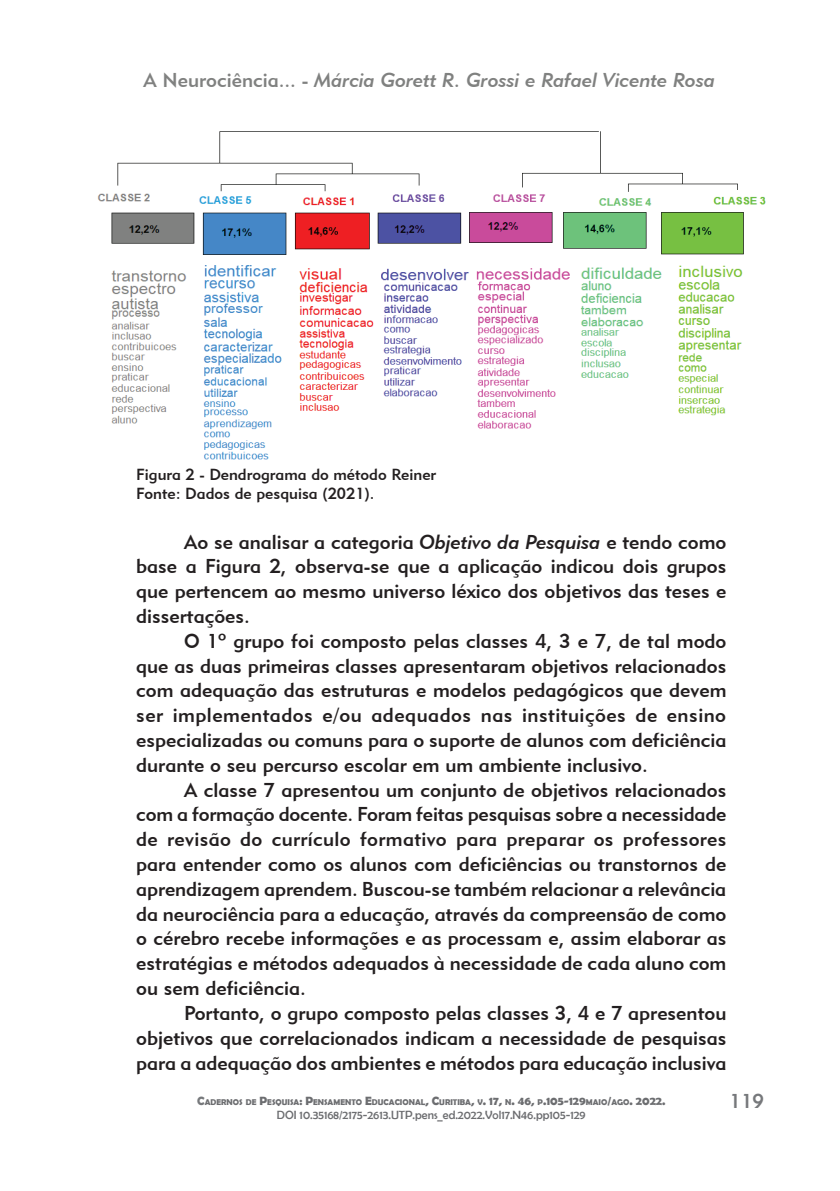
<style>
.page{position:relative;width:840px;height:1191px;background:#fff}
.page>*{position:absolute;margin:0;border:0;box-sizing:border-box;transform-origin:0 0}
.cad_pesq_corpo_do_te{font:20px/24.8px "Geometric 415 BT Medium A";color:#231f20;text-align:justify}
.t1{font:20px "Geometric 415 BT Medium Italic A";color:#808180}
.t2{font:20px "Geometric 415 BT Medium A";color:#76787b}
.cad_pesq_legenda{font:16px "Geometric 415 BT Medium A";color:#231f20}
.t3{font:12px "Berlin Sans FB";color:#6c6d70}
.t4{font:700 12px "Berlin Sans FB Demi";color:#76787b}
.t5{font:700 8.4px "Berlin Sans FB Demi";color:#6c6d70}
.s1{font-family:"Geometric 415 BT Medium A"}
.s2{font-family:"Geometric 415 BT Medium Italic A"}
.s3{font-size:12px}
</style>
<div class="page">
<img style="left:97px;top:131px;width:669px;height:328px">
<p class="t1" style="left:143px;top:68px;width:572px"><span class="s1">A Neurociência... -</span> Márcia Gorett R. Grossi e Rafael Vicente Rosa</p>
<p class="cad_pesq_legenda" style="left:136px;top:464px;width:301px">Figura 2 - Dendrograma do método Reiner</p>
<p class="cad_pesq_legenda" style="left:136px;top:483px;width:240px">Fonte: Dados de pesquisa (2021).</p>
<p class="cad_pesq_corpo_do_te" style="left:136px;top:529px;width:591px;text-indent:48px">Ao se analisar a categoria <span class="s2">Objetivo da Pesquisa</span> e tendo como base a Figura 2, observa-se que a aplicação indicou dois grupos que pertencem ao mesmo universo léxico dos objetivos das teses e dissertações.</p>
<p class="cad_pesq_corpo_do_te" style="left:136px;top:628px;width:591px;text-indent:48px">O 1º grupo foi composto pelas classes 4, 3 e 7, de tal modo que as duas primeiras classes apresentaram objetivos relacionados com adequação das estruturas e modelos pedagógicos que devem ser implementados e/ou adequados nas instituições de ensino especializadas ou comuns para o suporte de alunos com deficiência durante o seu percurso escolar em um ambiente inclusivo.</p>
<p class="cad_pesq_corpo_do_te" style="left:136px;top:777px;width:591px;text-indent:48px">A classe 7 apresentou um conjunto de objetivos relacionados com a formação docente. Foram feitas pesquisas sobre a necessidade de revisão do currículo formativo para preparar os professores para entender como os alunos com deficiências ou transtornos de aprendizagem aprendem. Buscou-se também relacionar a relevância da neurociência para a educação, através da compreensão de como o cérebro recebe informações e as processam e, assim elaborar as estratégias e métodos adequados à necessidade de cada aluno com ou sem deficiência.</p>
<p class="cad_pesq_corpo_do_te" style="left:136px;top:1000px;width:591px;text-indent:48px">Portanto, o grupo composto pelas classes 3, 4 e 7 apresentou objetivos que correlacionados indicam a necessidade de pesquisas para a adequação dos ambientes e métodos para educação inclusiva</p>
<p class="t4" style="left:197px;top:1093px;width:9px">C</p>
<p class="t2" style="left:729px;top:1088px;width:36px">119</p>
<p class="t5" style="left:204px;top:1096px;width:462px">ADERNOS DE <span class="s3">P</span>ESQUISA<span class="s3">: P</span>ENSAMENTO <span class="s3">E</span>DUCACIONAL<span class="s3">, C</span>URITIBA<span class="s3">,</span> V<span class="s3">. 17,</span> N<span class="s3">. 46,</span> P<span class="s3">.105-129</span>MAIO<span class="s3">/</span>AGO<span class="s3">. 2022.</span></p>
<p class="t3" style="left:277px;top:1108px;width:310px">DOI 10.35168/2175-2613.UTP.pens_ed.2022.Vol17.N46.pp105-129</p>
</div>
